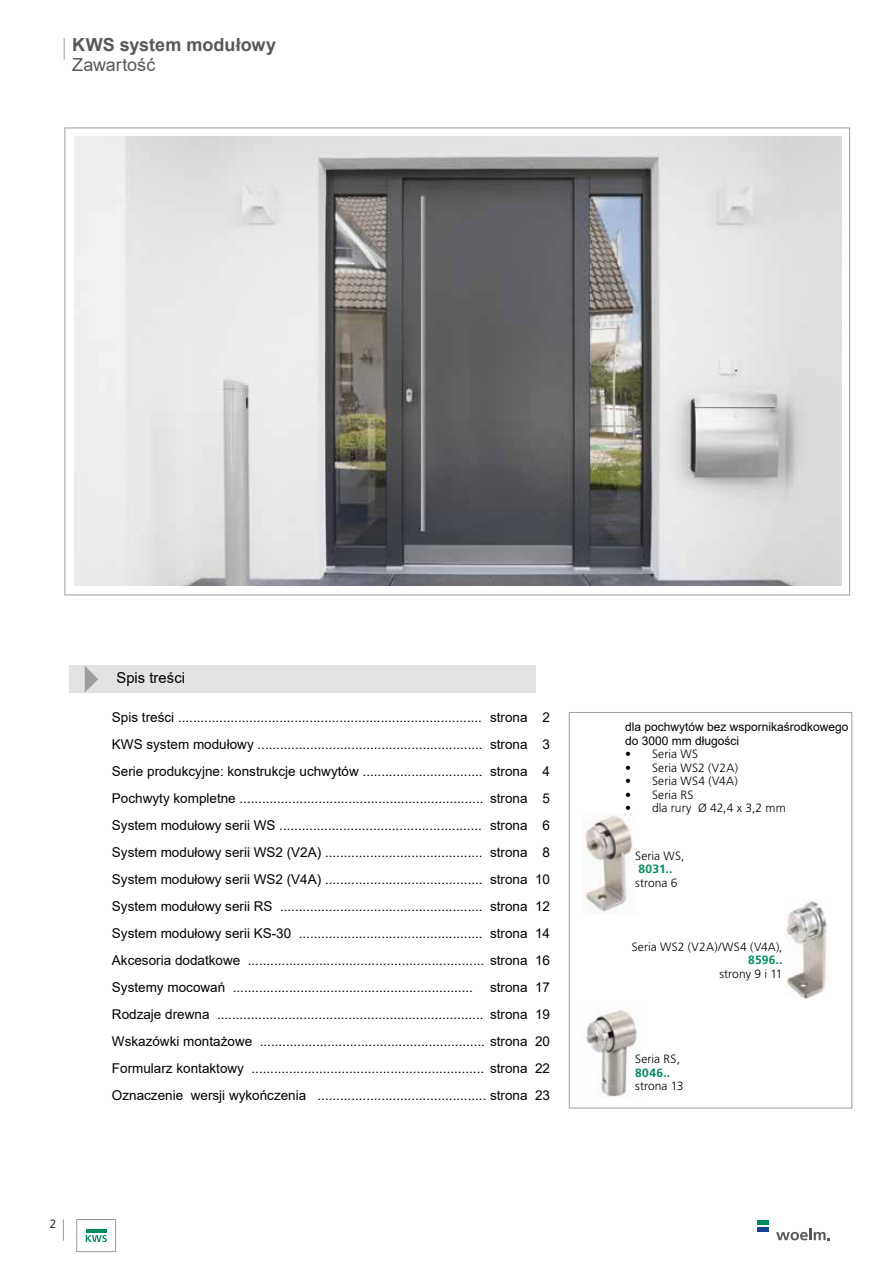
<style>
.page{position:relative;width:893px;height:1263px;background:#fff}
.page>*{position:absolute;margin:0;border:0;box-sizing:border-box;transform-origin:0 0}
.t1{font:700 18px "Arial";color:#575756}
.t2{font:18px "Arial";color:#575756}
.t3{font:15px "Arial";letter-spacing:.005em;color:#000}
.t4{font:13.5px/27px "Arial";color:#000;text-align:justify}
.t5{font:300 12px "Frutiger LT";letter-spacing:.01em;color:#000}
.t6{font:12px/13.5px "Arial";color:#000}
.t7{font:700 12px "Frutiger LT";letter-spacing:.025em;color:#008d58}
</style>
<div class="page">
<svg style="left:64px;top:38px;width:1px;height:22px"></svg>
<img style="left:74px;top:137px;width:768px;height:449px">
<img style="left:583px;top:813px;width:50px;height:99px">
<img style="left:784px;top:901px;width:43px;height:98px">
<img style="left:586px;top:1010px;width:53px;height:87px">
<div style="left:569px;top:712px;width:283px;height:396px;border:1px solid #9d9d9c"></div>
<div style="left:70px;top:665px;width:466px;height:27px;background:#e3e3e3"></div>
<svg style="left:85px;top:666px;width:13px;height:27px"></svg>
<svg style="left:63px;top:1219px;width:1px;height:22px"></svg>
<hr style="left:86px;top:1229px;width:20px;height:3px;background:#008d58">
<svg style="left:86px;top:1235px;width:21px;height:7px"></svg>
<div style="left:77px;top:1219px;width:39px;height:33px;border:1px solid #9d9d9c"></div>
<div style="left:757px;top:1227px;width:12px;height:5px;background:#164194"></div>
<svg style="left:776px;top:1228px;width:54px;height:12px"></svg>
<div style="left:757px;top:1220px;width:12px;height:5px;background:#008d58"></div>
<h1 class="t1" style="left:72px;top:32px;width:205px">KWS system modułowy</h1>
<h1 class="t2" style="left:72px;top:53px;width:85px">Zawartość</h1>
<p class="t5" style="left:50px;top:1217px;width:8px">2</p>
<p class="t3" style="left:117px;top:667px;width:70px">Spis treści</p>
<p class="t4" style="left:112px;top:704px;width:440px">Spis treści ................................................................................. strona 2<br>KWS system modułowy ............................................................ strona 3<br>Serie produkcyjne: konstrukcje uchwytów ................................ strona 4<br>Pochwyty kompletne ................................................................. strona 5<br>System modułowy serii WS ...................................................... strona 6<br>System modułowy serii WS2 (V2A) .......................................... strona 8<br>System modułowy serii WS2 (V4A) .......................................... strona 10<br>System modułowy serii RS ...................................................... strona 12<br>System modułowy serii KS-30 ................................................. strona 14<br>Akcesoria dodatkowe ............................................................... strona 16<br>Systemy mocowań ................................................................</p>
<p class="t4" style="left:112px;top:974px;width:440px;text-indent:378px">strona 17<br>Rodzaje drewna ....................................................................... strona 19<br>Wskazówki montażowe ............................................................ strona 20<br>Formularz kontaktowy .............................................................. strona 22<br>Oznaczenie wersji wykończenia ............................................. strona 23</p>
<p class="t6" style="left:625px;top:720px;width:225px">dla pochwytów bez wspornikaśrodkowego do 3000 mm długości</p>
<p class="t5" style="left:625px;top:747px;width:74px">• Seria WS</p>
<p class="t5" style="left:625px;top:761px;width:114px">• Seria WS2 (V2A)</p>
<p class="t5" style="left:625px;top:774px;width:114px">• Seria WS4 (V4A)</p>
<p class="t5" style="left:625px;top:788px;width:70px">• Seria RS</p>
<p class="t5" style="left:625px;top:801px;width:162px">• dla rury Ø 42,4 x 3,2 mm</p>
<p class="t5" style="left:635px;top:849px;width:51px">Seria WS,</p>
<p class="t7" style="left:638px;top:862px;width:35px">8031..</p>
<p class="t5" style="left:635px;top:876px;width:44px">strona 6</p>
<p class="t5" style="left:632px;top:940px;width:152px">Seria WS2 (V2A)/WS4 (V4A),</p>
<p class="t7" style="left:748px;top:953px;width:36px">8596..</p>
<p class="t5" style="left:719px;top:967px;width:65px">strony 9 i 11</p>
<p class="t5" style="left:635px;top:1052px;width:46px">Seria RS,</p>
<p class="t7" style="left:635px;top:1065px;width:37px">8046..</p>
<p class="t5" style="left:635px;top:1079px;width:50px">strona 13</p>
</div>
